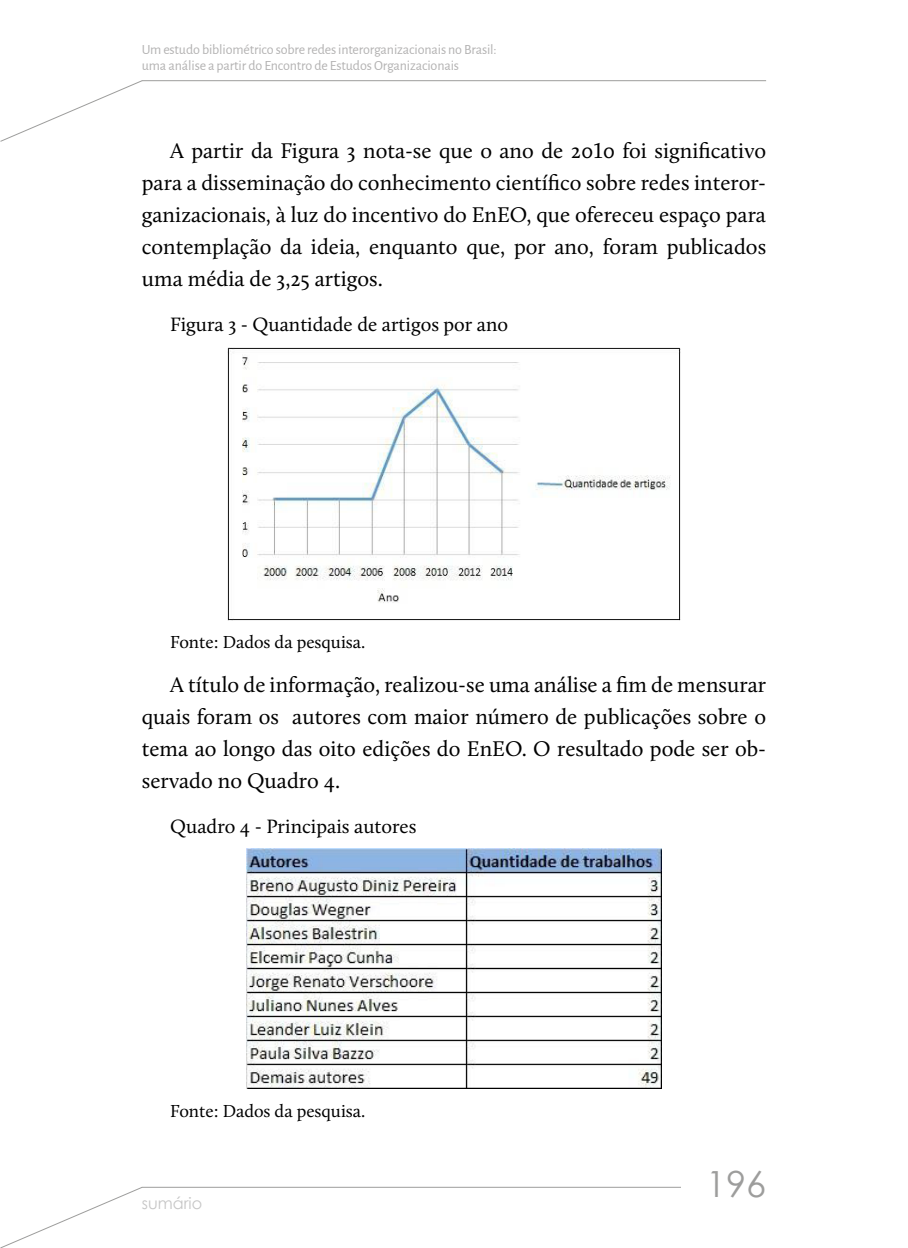
<style>
.page{position:relative;width:908px;height:1248px;background:#fff}
.page>*{position:absolute;margin:0;border:0;box-sizing:border-box;transform-origin:0 0}
.t1{font:36px "Century Gothic";color:#9d9d9c}
.t2{font:22px/32px "Calluna";color:#000;text-align:justify}
.t3{font:20px "Calluna";color:#000}
.t4{font:18px "Calluna";color:#000}
.t5{font:16px "Century Gothic";color:#c6c6c6}
.t6{font:14px/16px "Alegreya Sans";letter-spacing:-.01em;color:#b3b2b2}
</style>
<div class="page">
<hr style="left:142px;top:1186px;width:538px;height:1px;background:#9d9d9c">
<svg style="left:2px;top:1186px;width:141px;height:61px"></svg>
<hr style="left:142px;top:80px;width:623px;height:1px;background:#9d9d9c">
<svg style="left:0;top:80px;width:143px;height:62px"></svg>
<img style="left:227px;top:347px;width:453px;height:273px">
<img style="left:246px;top:848px;width:415px;height:240px">
<p class="t6" style="left:142px;top:41px;width:356px">Um estudo bibliométrico sobre redes interorganizacionais no Brasil: uma análise a partir do Encontro de Estudos Organizacionais</p>
<p class="t2" style="left:142px;top:135px;width:625px;text-indent:28px">A partir da Figura 3 nota-se que o ano de 2010 foi significativo para a disseminação do conhecimento científico sobre redes interor&shy;ganizacionais, à luz do incentivo do EnEO, que ofereceu espaço para contemplação da ideia, enquanto que, por ano, foram publicados uma média de 3,25 artigos.</p>
<p class="t3" style="left:170px;top:312px;width:339px">Figura 3 - Quantidade de artigos por ano</p>
<p class="t4" style="left:170px;top:631px;width:197px">Fonte: Dados da pesquisa.</p>
<p class="t2" style="left:142px;top:668px;width:625px;text-indent:28px">A título de informação, realizou-se uma análise a fim de mensurar quais foram os autores com maior número de publicações sobre o tema ao longo das oito edições do EnEO. O resultado pode ser ob&shy;servado no Quadro 4.</p>
<p class="t3" style="left:170px;top:813px;width:248px">Quadro 4 - Principais autores</p>
<p class="t4" style="left:170px;top:1099px;width:197px">Fonte: Dados da pesquisa.</p>
<p class="t5" style="left:142px;top:1192px;width:62px">sumário</p>
<h1 class="t1" style="left:706px;top:1159px;width:61px">196</h1>
</div>
